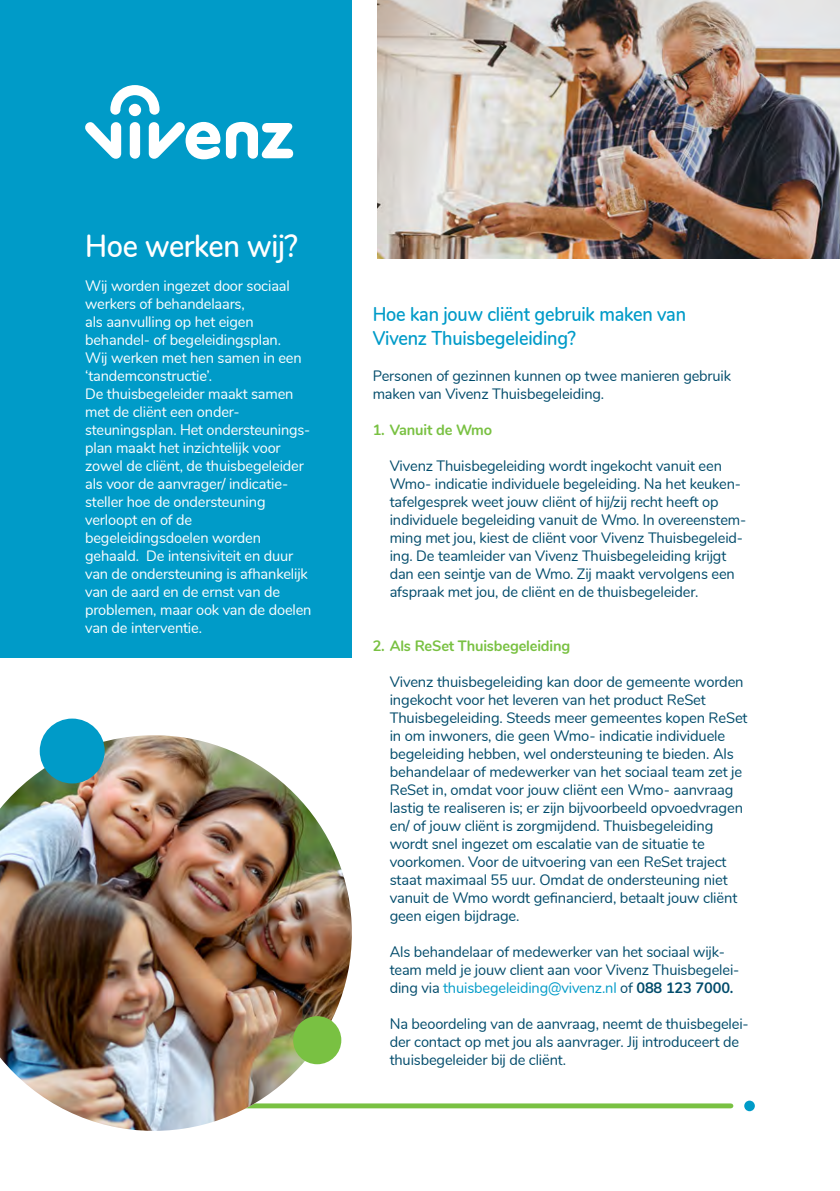
<style>
.page{position:relative;width:840px;height:1191px;background:#fff}
.page>*{position:absolute;margin:0;border:0;box-sizing:border-box;transform-origin:0 0}
.Alineastijl_2{font:600 32px "Nunito";letter-spacing:-.01em;color:#fff;scale:.9 1}
.Alineastijl_2-2{font:600 20px "Nunito";letter-spacing:-.01em;color:#009bc8;scale:.9 1}
.Alineastijl_1{font:15px/18px "Nunito";letter-spacing:-.01em;color:#014b6b}
.Alineastijl_1-2{font:15px/18px "Nunito";letter-spacing:-.01em;color:#fff}
.Alineastijl_1-3{font:15px/18px "Nunito";letter-spacing:-.01em;color:#fff;scale:.96 1}
.Alineastijl_1-4{font:15px "Nunito";letter-spacing:-.01em;color:#009bc8}
.Alineastijl_1-5{font:700 15px "Nunito";letter-spacing:-.01em;color:#79c142}
.s1{color:#014b6b}
.s2{font-weight:700;color:#014b6b}
</style>
<div class="page">
<svg style="left:743px;top:1100px;width:11px;height:11px"></svg>
<div style="left:87px;top:1103px;width:643px;height:5px;background:#79c142"></div>
<img style="left:0;top:735px;width:351px;height:395px">
<div style="left:0;top:0;width:351px;height:658px;background:#009bc8"></div>
<div style="left:293px;top:1016px;width:48px;height:48px;background:#79c142;border-radius:50%"></div>
<div style="left:40px;top:718px;width:65px;height:65px;background:#009bc8;border-radius:50%"></div>
<img style="left:377px;top:0;width:462px;height:258px">
<svg style="left:85px;top:122px;width:36px;height:37px"></svg>
<div style="left:130px;top:122px;width:10px;height:37px;background:#fff;border-radius:5px"></div>
<svg style="left:149px;top:122px;width:71px;height:37px"></svg>
<svg style="left:226px;top:122px;width:67px;height:37px"></svg>
<svg style="left:110px;top:85px;width:49px;height:30px"></svg>
<p class="Alineastijl_2" style="left:85px;top:222px;width:237px">Hoe werken wij?</p>
<p class="Alineastijl_1-2" style="left:85px;top:276px;width:218px">Wij worden ingezet door sociaal werkers of behandelaars,<br>als aanvulling op het eigen behandel- of begeleidingsplan.<br>Wij werken met hen samen in een ‘tandemconstructie’.<br>De thuisbegeleider maakt samen met de cliënt een onder-</p>
<p class="Alineastijl_1-3" style="left:85px;top:420px;width:236px">steuningsplan. Het ondersteunings&shy;plan maakt het inzichtelijk voor zowel de cliënt, de thuisbegeleider als voor de aanvrager/ indicatie-</p>
<p class="Alineastijl_1-2" style="left:85px;top:492px;width:228px">steller hoe de ondersteuning verloopt en of de begeleidingsdoelen worden gehaald. De intensiviteit en duur van de ondersteuning is afhankelijk van de aard en de ernst van de problemen, maar ook van de doelen van de interventie.</p>
<p class="Alineastijl_2-2" style="left:372px;top:299px;width:349px">Hoe kan jouw cliënt gebruik maken van</p>
<p class="Alineastijl_2-2" style="left:372px;top:323px;width:227px">Vivenz Thuisbegeleiding?</p>
<p class="Alineastijl_1" style="left:372px;top:366px;width:360px">Personen of gezinnen kunnen op twee manieren gebruik maken van Vivenz Thuisbegeleiding.</p>
<p class="Alineastijl_1-5" style="left:372px;top:419px;width:121px">1. Vanuit de Wmo</p>
<p class="Alineastijl_1" style="left:389px;top:456px;width:358px">Vivenz Thuisbegeleiding wordt ingekocht vanuit een Wmo- indicatie individuele begeleiding. Na het keuken&shy;tafelgesprek weet jouw cliënt of hij/zij recht heeft op individuele begeleiding vanuit de Wmo. In overeenstem&shy;ming met jou, kiest de cliënt voor Vivenz Thuisbegeleid&shy;ing. De teamleider van Vivenz Thuisbegeleiding krijgt dan een seintje van de Wmo. Zij maakt vervolgens een afspraak met jou, de cliënt en de thuisbegeleider.</p>
<p class="Alineastijl_1-5" style="left:372px;top:635px;width:199px">2. Als ReSet Thuisbegeleiding</p>
<p class="Alineastijl_1" style="left:389px;top:672px;width:359px">Vivenz thuisbegeleiding kan door de gemeente worden ingekocht voor het leveren van het product ReSet Thuisbegeleiding. Steeds meer gemeentes kopen ReSet in om inwoners, die geen Wmo- indicatie individuele begeleiding hebben, wel ondersteuning te bieden. Als behandelaar of medewerker van het sociaal team zet je ReSet in, omdat voor jouw cliënt een Wmo- aanvraag lastig te realiseren is; er zijn bijvoorbeeld opvoedvragen en/ of jouw cliënt is zorgmijdend. Thuisbegeleiding wordt snel ingezet om escalatie van de situatie te voorkomen. Voor de uitvoering van een ReSet traject staat maximaal 55 uur. Omdat de ondersteuning niet vanuit de Wmo wordt gefinancierd, betaalt jouw cliënt geen eigen bijdrage.</p>
<p class="Alineastijl_1" style="left:389px;top:942px;width:351px">Als behandelaar of medewerker van het sociaal wijk&shy;team meld je jouw client aan voor Vivenz Thuisbegelei-</p>
<p class="Alineastijl_1-4" style="left:389px;top:977px;width:345px"><span class="s1">ding via</span> thuisbegeleiding@vivenz.nl <span class="s1">of</span> <span class="s2">088 123 7000.</span></p>
<p class="Alineastijl_1" style="left:389px;top:1014px;width:360px">Na beoordeling van de aanvraag, neemt de thuisbegelei&shy;der contact op met jou als aanvrager. Jij introduceert de thuisbegeleider bij de cliënt.</p>
</div>
